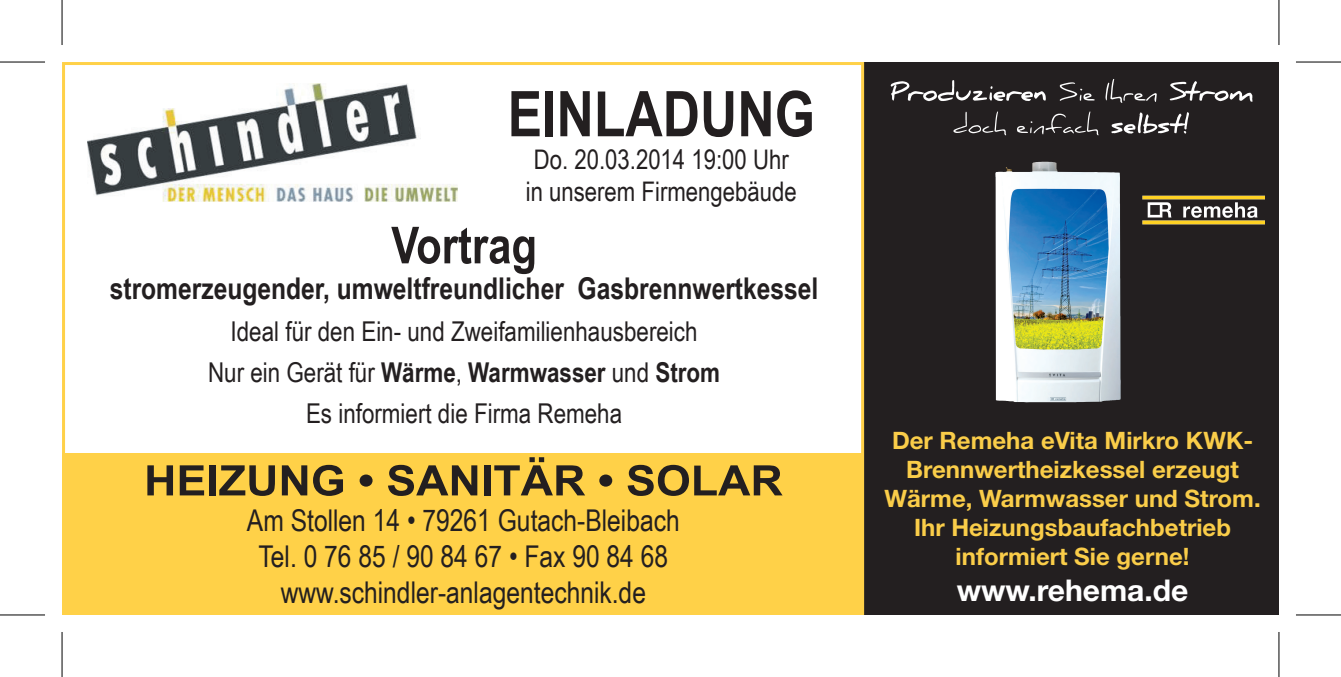
<style>
.page{position:relative;width:1341px;height:677px;background:#fff}
.page>*{position:absolute;margin:0;border:0;box-sizing:border-box;transform-origin:0 0}
.t1{font:700 63px "Arial Narrow";color:#231f20}
.t2{font:700 51px "Arial Narrow";color:#231f20}
.t3{font:700 42px "Arial Narrow";color:#231f20;scale:1.3 1}
.t4{font:30px/36px "Arial Narrow";color:#231f20;text-align:center}
.t5{font:700 30px "Arial Narrow";color:#231f20}
.t6{font:700 30px "Helvetica Neue LT";color:#fff}
.t7{font:27.3px/41.4px "Arial Narrow";color:#231f20;text-align:center}
.t8{font:27px/32.4px "Arial Narrow";color:#231f20}
.t9{font:700 24px/28.8px "Helvetica Neue LT";color:#facd49;text-align:center}
.s1{font-weight:700}
</style>
<div class="page">
<div style="left:62px;top:453px;width:802px;height:162px;background:#ffd148"></div>
<div style="left:863px;top:62px;width:415px;height:553px;background:#231f20"></div>
<img style="left:890px;top:79px;width:363px;height:57px">
<img style="left:1142px;top:195px;width:121px;height:30px">
<img style="left:995px;top:162px;width:125px;height:240px">
<img style="left:88px;top:83px;width:369px;height:119px">
<div style="left:62px;top:62px;width:802px;height:553px;border:3px solid #ffd148"></div>
<svg style="left:0;top:615px;width:45px;height:1px"></svg>
<svg style="left:1296px;top:615px;width:44px;height:1px"></svg>
<svg style="left:1279px;top:0;width:1px;height:45px"></svg>
<svg style="left:1279px;top:632px;width:1px;height:45px"></svg>
<hr style="left:0;top:61px;width:45px;height:2px;background:#000">
<hr style="left:1295px;top:61px;width:45px;height:2px;background:#000">
<hr style="left:0;top:614px;width:45px;height:1px;background:#000">
<hr style="left:1295px;top:614px;width:45px;height:1px;background:#000">
<hr style="left:61px;top:0;width:2px;height:45px;background:#000">
<hr style="left:61px;top:632px;width:2px;height:45px;background:#000">
<hr style="left:1278px;top:0;width:1px;height:45px;background:#000">
<hr style="left:1278px;top:632px;width:1px;height:45px;background:#000">
<h1 class="t1" style="left:507px;top:66px;width:309px">EINLADUNG</h1>
<p class="t8" style="left:525px;top:142px;width:272px">Do. 20.03.2014 19:00 Uhr in unserem Firmengebäude</p>
<h2 class="t2" style="left:391px;top:207px;width:147px">Vortrag</h2>
<p class="t5" style="left:110px;top:266px;width:710px">stromerzeugender, umweltfreundlicher Gasbrennwertkessel</p>
<p class="t7" style="left:208px;top:309px;width:513px">Ideal für den Ein- und Zweifamilienhausbereich<br>Nur ein Gerät für <span class="s1">Wärme</span>, <span class="s1">Warmwasser</span> und <span class="s1">Strom<br></span>Es informiert die Firma Remeha</p>
<h3 class="t3" style="left:144px;top:449px;width:492px">HEIZUNG • SANITÄR • SOLAR</h3>
<p class="t4" style="left:247px;top:502px;width:434px">Am Stollen 14 • 79261 Gutach-Bleibach<br>Tel. 0 76 85 / 90 84 67 • Fax 90 84 68 www.schindler-anlagentechnik.de</p>
<p class="t9" style="left:884px;top:426px;width:377px">Der Remeha eVita Mirkro KWK-<br>Brennwertheizkessel erzeugt<br>Wärme, Warmwasser und Strom.<br>Ihr Heizungsbaufachbetrieb informiert Sie gerne!</p>
<p class="t6" style="left:956px;top:571px;width:233px">www.rehema.de</p>
</div>
